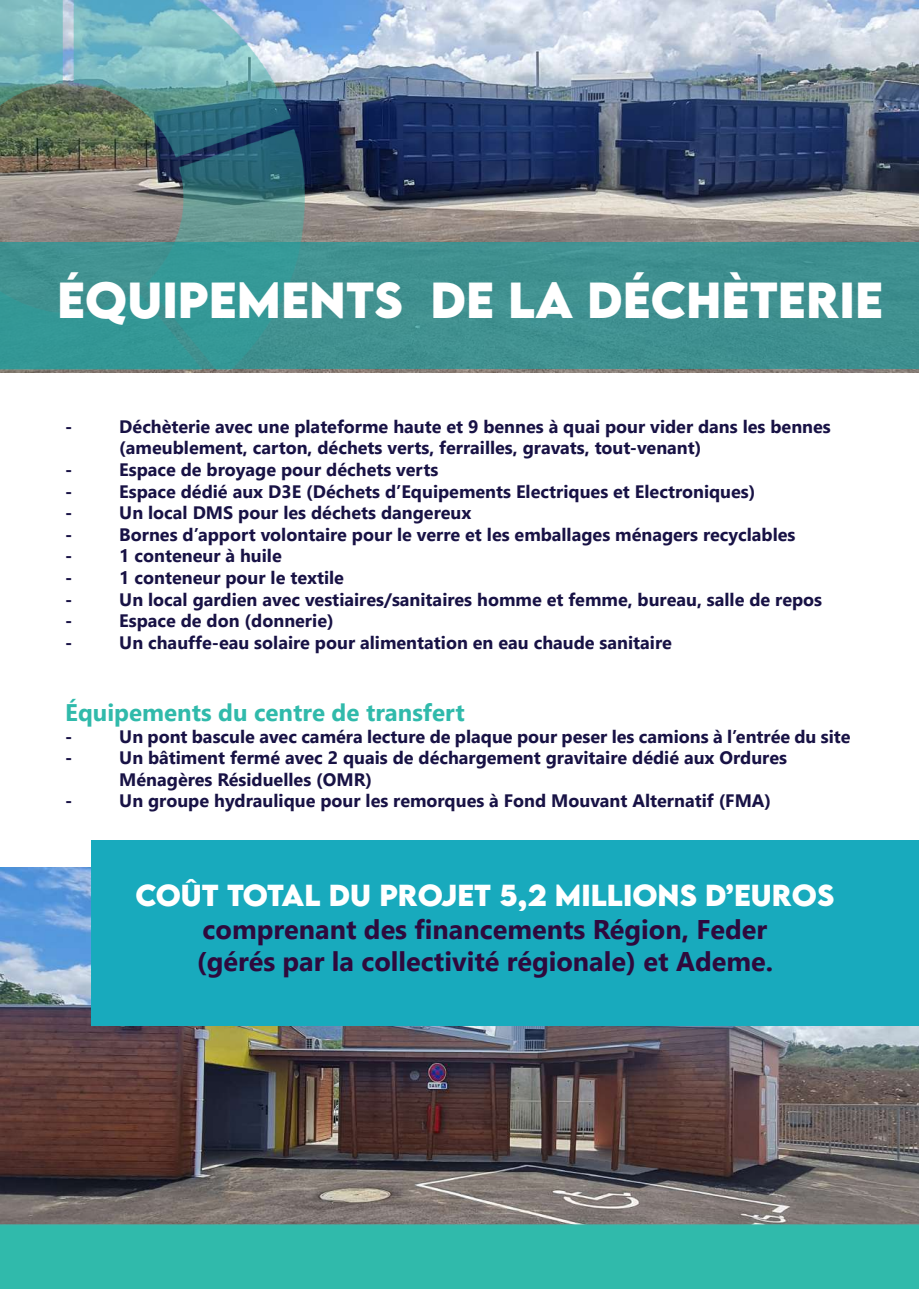
<style>
.page{position:relative;width:919px;height:1289px;background:#fff}
.page>*{position:absolute;margin:0;border:0;box-sizing:border-box;transform-origin:0 0}
.t1{font:700 45px "LEMONMILK";color:#fff}
.t2{font:700 27px/32.4px "Leelawadee UI";color:#2e0a3d}
.t3{font:700 27px "LEMONMILK";color:#fff}
.t4{font:700 24px "Leelawadee UI";color:#30baab}
.t5{font:700 18px/21.6px "Leelawadee UI";color:#181245}
</style>
<div class="page">
<img style="left:0;top:867px;width:918px;height:357px">
<div style="left:91px;top:840px;width:827px;height:185px;background:#18aabd"></div>
<div style="left:0;top:1224px;width:918px;height:64px;background:#30baab"></div>
<img style="left:0;top:0;width:918px;height:372px">
<img style="left:0;top:0;width:304px;height:370px">
<div style="left:0;top:242px;width:918px;height:127px;background:#3f9291"></div>
<h1 class="t1" style="left:57px;top:269px;width:827px">ÉQUIPEMENTS DE LA DÉCHÈTERIE</h1>
<p class="t5" style="left:65px;top:414px;width:9px">-</p>
<p class="t5" style="left:119px;top:414px;width:713px">Déchèterie avec une plateforme haute et 9 bennes à quai pour vider dans les bennes (ameublement, carton, déchets verts, ferrailles, gravats, tout-venant)</p>
<p class="t5" style="left:65px;top:458px;width:9px">-</p>
<p class="t5" style="left:119px;top:458px;width:320px">Espace de broyage pour déchets verts</p>
<p class="t5" style="left:65px;top:479px;width:9px">-</p>
<p class="t5" style="left:119px;top:479px;width:637px">Espace dédié aux D3E (Déchets d’Equipements Electriques et Electroniques)</p>
<p class="t5" style="left:65px;top:501px;width:9px">-</p>
<p class="t5" style="left:119px;top:501px;width:353px">Un local DMS pour les déchets dangereux</p>
<p class="t5" style="left:65px;top:522px;width:9px">-</p>
<p class="t5" style="left:119px;top:522px;width:677px">Bornes d’apport volontaire pour le verre et les emballages ménagers recyclables</p>
<p class="t5" style="left:65px;top:544px;width:9px">-</p>
<p class="t5" style="left:119px;top:544px;width:164px">1 conteneur à huile</p>
<p class="t5" style="left:65px;top:566px;width:9px">-</p>
<p class="t5" style="left:119px;top:566px;width:226px">1 conteneur pour le textile</p>
<p class="t5" style="left:65px;top:587px;width:9px">-</p>
<p class="t5" style="left:119px;top:587px;width:704px">Un local gardien avec vestiaires/sanitaires homme et femme, bureau, salle de repos</p>
<p class="t5" style="left:65px;top:609px;width:9px">-</p>
<p class="t5" style="left:119px;top:609px;width:216px">Espace de don (donnerie)</p>
<p class="t5" style="left:65px;top:630px;width:9px">-</p>
<p class="t5" style="left:119px;top:630px;width:554px">Un chauffe-eau solaire pour alimentation en eau chaude sanitaire</p>
<h3 class="t4" style="left:65px;top:695px;width:401px">Équipements du centre de transfert</h3>
<p class="t5" style="left:65px;top:724px;width:9px">-</p>
<p class="t5" style="left:119px;top:724px;width:732px">Un pont bascule avec caméra lecture de plaque pour peser les camions à l’entrée du site</p>
<p class="t5" style="left:65px;top:746px;width:9px">-</p>
<p class="t5" style="left:119px;top:746px;width:669px">Un bâtiment fermé avec 2 quais de déchargement gravitaire dédié aux Ordures<br>Ménagères Résiduelles (OMR)</p>
<p class="t5" style="left:65px;top:789px;width:9px">-</p>
<p class="t5" style="left:119px;top:789px;width:653px">Un groupe hydraulique pour les remorques à Fond Mouvant Alternatif (FMA)</p>
<h2 class="t3" style="left:135px;top:877px;width:700px">COÛT TOTAL DU PROJET 5,2 MILLIONS D’EUROS</h2>
<h2 class="t2" style="left:197px;top:911px;width:577px">comprenant des financements Région, Feder (gérés par la collectivité régionale) et Ademe.</h2>
</div>
